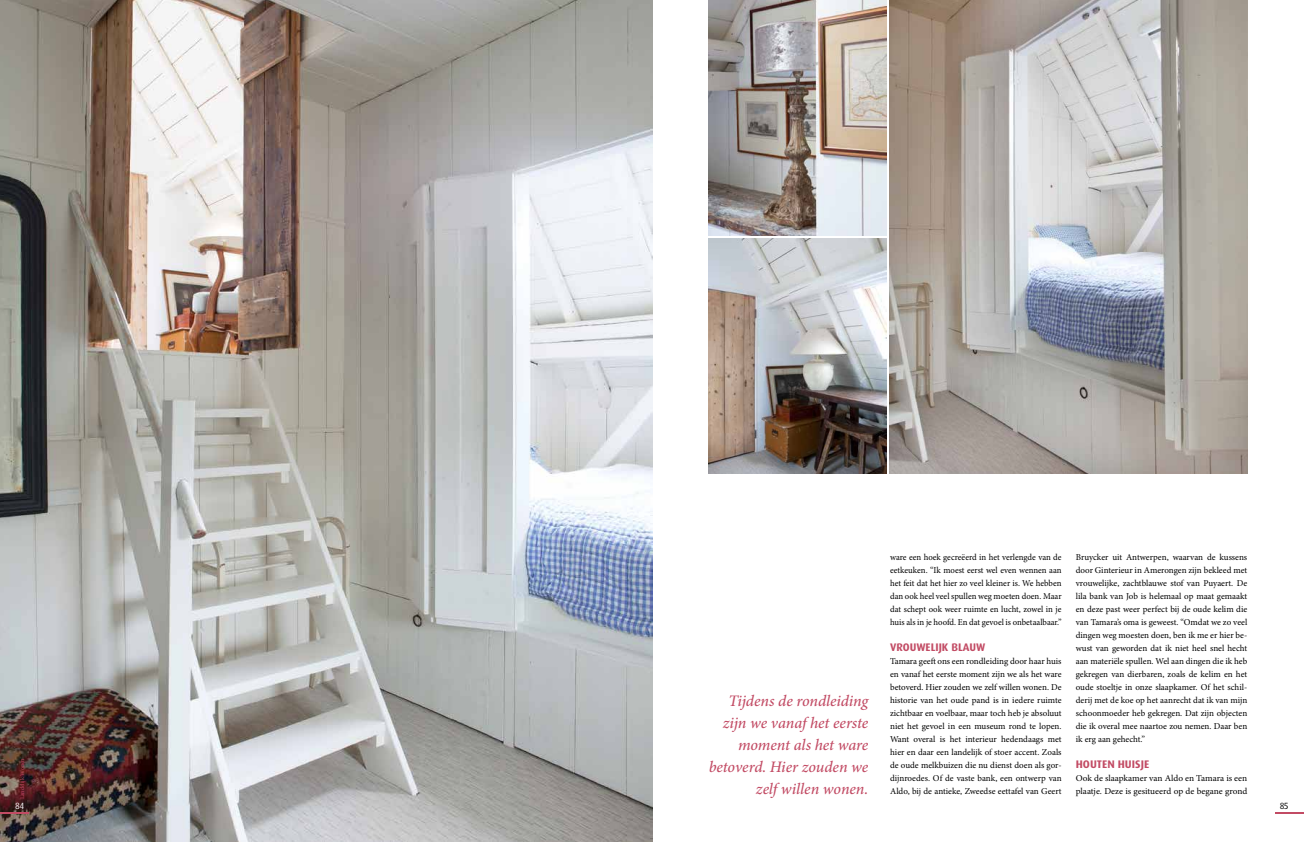
<style>
.page{position:relative;width:1304px;height:842px;background:#fff}
.page>*{position:absolute;margin:0;border:0;box-sizing:border-box;transform-origin:0 0}
.t1{font:italic 500 16px/22px "Minion Pro";letter-spacing:-.005em;color:#c24b64;text-align:right}
.t2{font:700 11px "Dax";color:#c24b64}
.t3{font:9px/13px "Minion Pro";color:#000;text-align:justify}
.t4{font:9px "Dax";color:#000}
.t5{font:9px "Dax";color:#fff}
.t6{font:6px "Minion Pro";letter-spacing:-.005em;color:#c24b64}
</style>
<div class="page">
<hr style="left:1276px;top:812px;width:28px;height:2px;background:#c24b64">
<img style="left:0;top:0;width:652px;height:842px">
<hr style="left:0;top:812px;width:28px;height:2px;background:#c24b64">
<img style="left:709px;top:0;width:177px;height:235px">
<img style="left:889px;top:0;width:358px;height:473px">
<img style="left:709px;top:238px;width:177px;height:235px">
<p class="t6" style="left:18px;top:799px;width:43px;rotate:-90deg">Landelijk Wonen</p>
<p class="t5" style="left:15px;top:801px;width:10px">84</p>
<h1 class="t1" style="left:709px;top:690px;width:161px">Tijdens de rondleiding zijn we vanaf het eerste moment als het ware betoverd. Hier zouden we zelf willen wonen.</h1>
<p class="t3" style="left:890px;top:550px;width:173px">ware een hoek gecreëerd in het verlengde van de eetkeuken. “Ik moest eerst wel even wennen aan het feit dat het hier zo veel kleiner is. We hebben dan ook heel veel spullen weg moeten doen. Maar dat schept ook weer ruimte en lucht, zowel in je huis als in je hoofd. En dat gevoel is onbetaalbaar.”</p>
<p class="t2" style="left:890px;top:641px;width:97px">VROUWELIJK BLAUW</p>
<p class="t3" style="left:890px;top:654px;width:173px">Tamara geeft ons een rondleiding door haar huis en vanaf het eerste moment zijn we als het ware betoverd. Hier zouden we zelf willen wonen. De historie van het oude pand is in iedere ruimte zichtbaar en voelbaar, maar toch heb je absoluut niet het gevoel in een museum rond te lopen.<br>Want overal is het interieur hedendaags met hier en daar een landelijk of stoer accent. Zoals de oude melkbuizen die nu dienst doen als gor&shy;dijnroedes. Of de vaste bank, een ontwerp van Aldo, bij de antieke, Zweedse eettafel van Geert</p>
<p class="t3" style="left:1076px;top:550px;width:173px">Bruycker uit Antwerpen, waarvan de kussens door Ginterieur in Amerongen zijn bekleed met vrouwelijke, zachtblauwe stof van Puyaert. De lila bank van Job is helemaal op maat gemaakt en deze past weer perfect bij de oude kelim die van Tamara’s oma is geweest. “Omdat we zo veel dingen weg moesten doen, ben ik me er hier be&shy;wust van geworden dat ik niet heel snel hecht aan materiële spullen. Wel aan dingen die ik heb gekregen van dierbaren, zoals de kelim en het oude stoeltje in onze slaapkamer. Of het schil&shy;derij met de koe op het aanrecht dat ik van mijn schoonmoeder heb gekregen. Dat zijn objecten die ik overal mee naartoe zou nemen. Daar ben ik erg aan gehecht.”</p>
<p class="t2" style="left:1076px;top:758px;width:75px">HOUTEN HUISJE</p>
<p class="t3" style="left:1076px;top:771px;width:173px">Ook de slaapkamer van Aldo en Tamara is een plaatje. Deze is gesitueerd op de begane grond</p>
<p class="t4" style="left:1280px;top:801px;width:10px">85</p>
</div>
